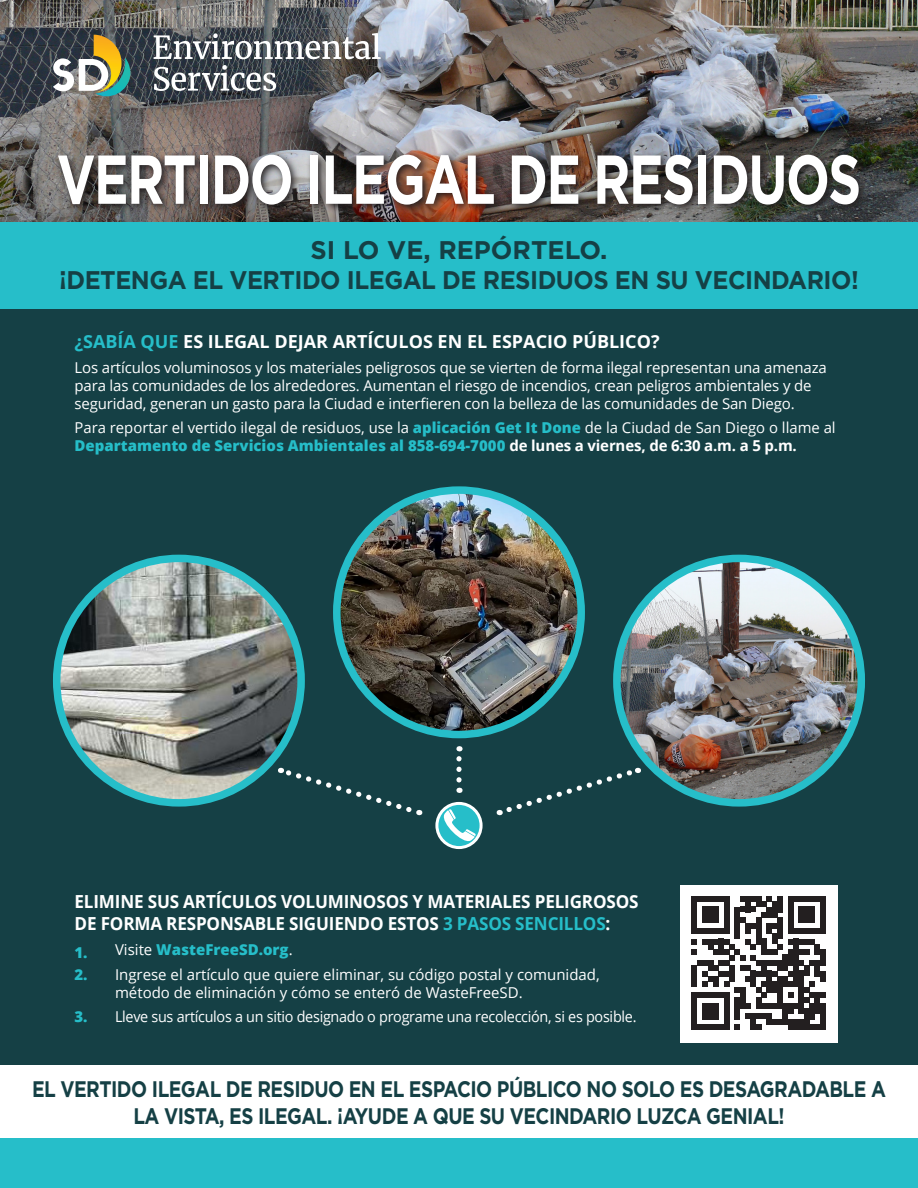
<style>
.page{position:relative;width:918px;height:1188px;background:#fff}
.page>*{position:absolute;margin:0;border:0;box-sizing:border-box;transform-origin:0 0}
.t1{font:700 69px "Gotham";letter-spacing:-.03em;color:#fff;scale:.75 1}
.t2{font:700 25.5px "Gotham";letter-spacing:-.02em;color:#154045;scale:.94 1}
.t3{font:700 25.5px "Gotham";color:#154045}
.t4{font:700 22.5px/27px "Gotham";letter-spacing:-.03em;color:#154045;text-align:center;scale:.84 1}
.t5{font:700 18px/21.6px "Open Sans";letter-spacing:-.01em;color:#fff;scale:.95 1}
.t6{font:700 18px "Open Sans";letter-spacing:-.01em;color:#fff}
.t7{font:15px/18px "Open Sans";letter-spacing:-.01em;color:#fff}
.t8{font:15px "Open Sans";letter-spacing:-.01em;color:#fff;scale:.96 1}
.t9{font:800 15px "Open Sans";color:#26bec9}
.s1{color:#26bec9}
.s2{font-weight:800;color:#26bec9}
.s3{font-weight:700}
.s4{font-weight:400;color:#fff}
</style>
<div class="page">
<img style="left:0;top:0;width:918px;height:222px">
<div style="left:0;top:302px;width:918px;height:763px;background:#154045"></div>
<div style="left:0;top:222px;width:918px;height:87px;background:#26bec9"></div>
<div style="left:0;top:1138px;width:918px;height:50px;background:#26bec9"></div>
<svg style="left:437px;top:803px;width:44px;height:45px"></svg>
<div style="left:435px;top:802px;width:48px;height:47px;border:3px solid #fff;border-radius:50%"></div>
<img style="left:337px;top:490px;width:244px;height:245px;border-radius:122px">
<div style="left:333px;top:486px;width:252px;height:252px;border:8px solid #26bec9;border-radius:50%"></div>
<img style="left:57px;top:558px;width:244px;height:245px;border-radius:122px">
<div style="left:53px;top:555px;width:252px;height:252px;border:8px solid #26bec9;border-radius:50%"></div>
<img style="left:617px;top:558px;width:244px;height:245px;border-radius:122px">
<div style="left:613px;top:555px;width:252px;height:252px;border:8px solid #26bec9;border-radius:50%"></div>
<img style="left:53px;top:150px;width:816px;height:65px">
<svg style="left:456px;top:746px;width:6px;height:34px"></svg>
<svg style="left:154px;top:33px;width:227px;height:26px"></svg>
<svg style="left:154px;top:65px;width:122px;height:26px"></svg>
<svg style="left:53px;top:35px;width:77px;height:61px"></svg>
<svg style="left:444px;top:809px;width:32px;height:32px"></svg>
<svg style="left:499px;top:767px;width:140px;height:49px"></svg>
<svg style="left:279px;top:767px;width:141px;height:49px"></svg>
<div style="left:681px;top:885px;width:157px;height:157px;background:#fff"></div>
<div style="left:692px;top:1003px;width:5px;height:16px;background:#231f20"></div>
<div style="left:692px;top:1019px;width:5px;height:11px;background:#231f20"></div>
<div style="left:702px;top:1003px;width:6px;height:16px;background:#231f20"></div>
<div style="left:708px;top:1003px;width:5px;height:16px;background:#231f20"></div>
<div style="left:713px;top:1003px;width:6px;height:16px;background:#231f20"></div>
<svg style="left:697px;top:1024px;width:27px;height:6px"></svg>
<div style="left:724px;top:1003px;width:5px;height:16px;background:#231f20"></div>
<div style="left:724px;top:1019px;width:5px;height:11px;background:#231f20"></div>
<div style="left:735px;top:1003px;width:5px;height:16px;background:#231f20"></div>
<div style="left:783px;top:1003px;width:5px;height:16px;background:#231f20"></div>
<svg style="left:735px;top:1014px;width:53px;height:16px"></svg>
<div style="left:788px;top:1003px;width:5px;height:11px;background:#231f20"></div>
<div style="left:788px;top:1019px;width:5px;height:11px;background:#231f20"></div>
<div style="left:793px;top:1019px;width:6px;height:11px;background:#231f20"></div>
<div style="left:799px;top:1003px;width:5px;height:11px;background:#231f20"></div>
<div style="left:799px;top:1019px;width:5px;height:11px;background:#231f20"></div>
<div style="left:804px;top:1008px;width:5px;height:11px;background:#231f20"></div>
<div style="left:804px;top:1019px;width:5px;height:11px;background:#231f20"></div>
<div style="left:809px;top:1003px;width:6px;height:16px;background:#231f20"></div>
<div style="left:815px;top:1003px;width:5px;height:11px;background:#231f20"></div>
<svg style="left:809px;top:1024px;width:11px;height:6px"></svg>
<svg style="left:692px;top:896px;width:133px;height:112px"></svg>
<div style="left:820px;top:1003px;width:5px;height:16px;background:#231f20"></div>
<div style="left:820px;top:1019px;width:5px;height:11px;background:#231f20"></div>
<p class="t1" style="left:57px;top:134px;width:1074px">VERTIDO ILEGAL DE RESIDUOS</p>
<p class="t3" style="left:311px;top:233px;width:298px">SI LO VE, REPÓRTELO.</p>
<p class="t2" style="left:59px;top:264px;width:852px">¡DETENGA EL VERTIDO ILEGAL DE RESIDUOS EN SU VECINDARIO!</p>
<p class="t6" style="left:75px;top:329px;width:587px"><span class="s1">¿SABÍA QUE</span> ES ILEGAL DEJAR ARTÍCULOS EN EL ESPACIO PÚBLICO?</p>
<p class="t7" style="left:75px;top:358px;width:754px">Los artículos voluminosos y los materiales peligrosos que se vierten de forma ilegal representan una amenaza para las comunidades de los alrededores. Aumentan el riesgo de incendios, crean peligros ambientales y de seguridad, generan un gasto para la Ciudad e interfieren con la belleza de las comunidades de San Diego.</p>
<p class="t7" style="left:75px;top:419px;width:763px">Para reportar el vertido ilegal de residuos, use la <span class="s2">aplicación Get It Done</span> de la Ciudad de San Diego o llame al<br><span class="s2">Departamento de Servicios Ambientales al 858-694-7000</span> <span class="s3">de lunes a viernes, de 6:30 a.m. a 5 p.m.</span></p>
<p class="t5" style="left:75px;top:891px;width:595px">ELIMINE SUS ARTÍCULOS VOLUMINOSOS Y MATERIALES PELIGROSOS<br>DE FORMA RESPONSABLE SIGUIENDO ESTOS <span class="s1">3 PASOS SENCILLOS</span>:</p>
<p class="t9" style="left:75px;top:938px;width:220px">1. <span class="s4">Visite</span> WasteFreeSD.org<span class="s4">.</span></p>
<p class="t7" style="left:115px;top:965px;width:486px;text-indent:-40px"><span class="s2">2.</span> Ingrese el artículo que quiere eliminar, su código postal y comunidad, método de eliminación y cómo se enteró de WasteFreeSD.</p>
<p class="t8" style="left:75px;top:1007px;width:587px"><span class="s2">3.</span> Lleve sus artículos a un sitio designado o programe una recolección, si es posible.</p>
<p class="t4" style="left:32px;top:1075px;width:1018px">EL VERTIDO ILEGAL DE RESIDUO EN EL ESPACIO PÚBLICO NO SOLO ES DESAGRADABLE A<br>LA VISTA, ES ILEGAL. ¡AYUDE A QUE SU VECINDARIO LUZCA GENIAL!</p>
</div>
